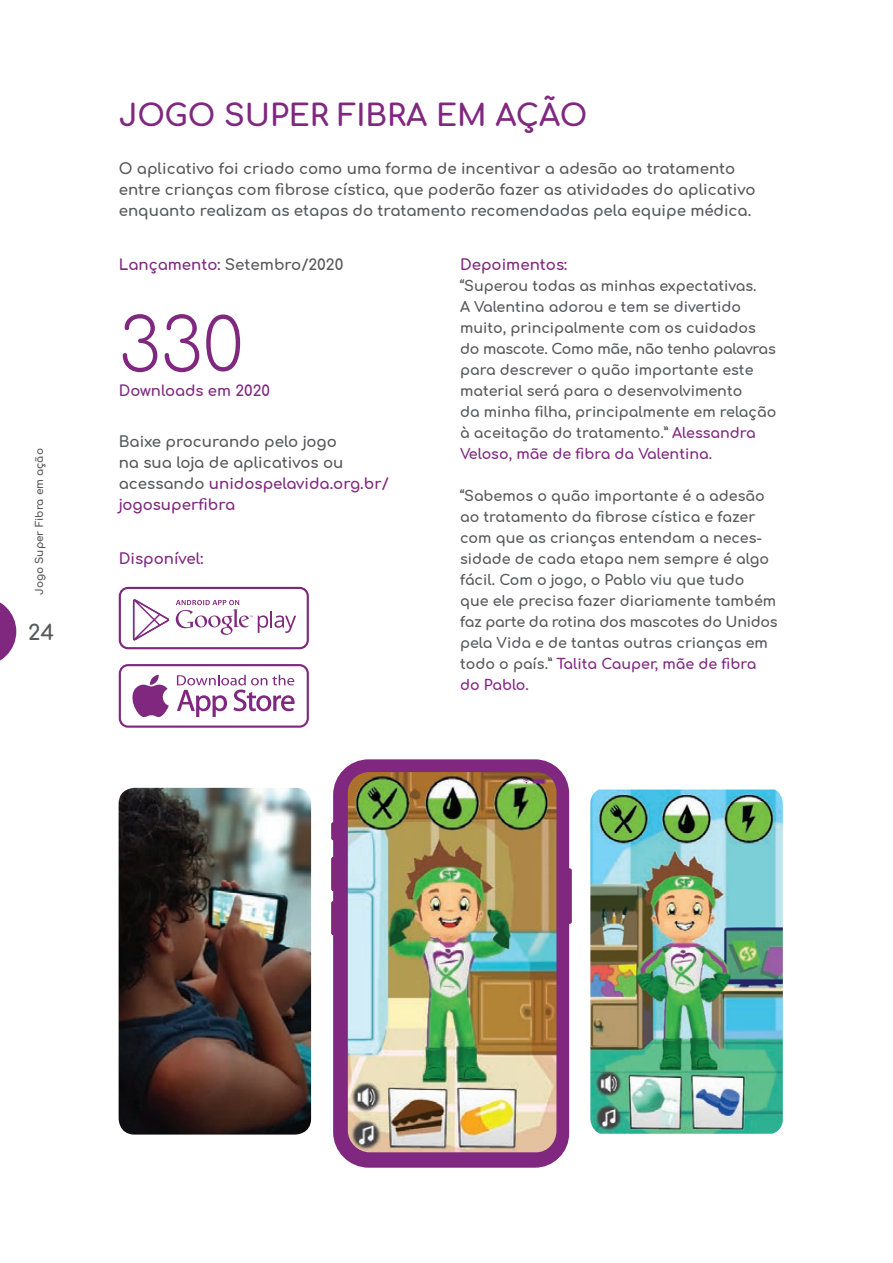
<style>
.page{position:relative;width:893px;height:1263px;background:#fff}
.page>*{position:absolute;margin:0;border:0;box-sizing:border-box;transform-origin:0 0}
.t1{font:300 72.75px "Comfortaa";color:#802880}
.t2{font:700 30px "Comfortaa";color:#802880}
.t3{font:700 21px "Comfortaa";color:#57585a}
.t4{font:700 15px/21px "Comfortaa";color:#57585a}
.t5{font:700 15px "Comfortaa";color:#802880}
.t6{font:700 14.85px "Comfortaa";color:#802880}
.t7{font:700 14.25px/21px "Comfortaa";color:#57585a}
.t8{font:700 10.5px "Comfortaa";color:#57585a}
.s1{color:#802880}
</style>
<div class="page">
<svg style="left:0;top:602px;width:16px;height:59px"></svg>
<img style="left:590px;top:789px;width:193px;height:345px">
<img style="left:119px;top:788px;width:192px;height:346px">
<img style="left:331px;top:759px;width:241px;height:409px">
<div style="left:119px;top:587px;width:190px;height:62px;border:2px solid #802880;border-radius:8px"></div>
<svg style="left:132px;top:599px;width:164px;height:41px"></svg>
<div style="left:119px;top:664px;width:190px;height:64px;border:2px solid #802880;border-radius:8px"></div>
<svg style="left:132px;top:675px;width:37px;height:42px"></svg>
<svg style="left:177px;top:675px;width:118px;height:42px"></svg>
<p class="t8" style="left:30px;top:595px;width:148px;rotate:-90deg">Jogo Super Fibra em ação</p>
<h3 class="t3" style="left:28px;top:613px;width:28px">24</h3>
<h2 class="t2" style="left:119px;top:87px;width:470px">JOGO SUPER FIBRA EM AÇÃO</h2>
<p class="t4" style="left:119px;top:156px;width:638px">O aplicativo foi criado como uma forma de incentivar a adesão ao tratamento entre crianças com fibrose cística, que poderão fazer as atividades do aplicativo enquanto realizam as etapas do tratamento recomendadas pela equipe médica.</p>
<p class="t4" style="left:119px;top:252px;width:226px"><span class="s1">Lançamento:</span> Setembro/2020</p>
<p class="t5" style="left:460px;top:251px;width:109px">Depoimentos:</p>
<p class="t7" style="left:460px;top:273px;width:318px">“Superou todas as minhas expectativas.<br>A Valentina adorou e tem se divertido muito, principalmente com os cuidados do mascote. Como mãe, não tenho palavras para descrever o quão importante este material será para o desenvolvimento<br>da minha filha, principalmente em relação à aceitação do tratamento.” <span class="s1">Alessandra Veloso, mãe de fibra da Valentina.</span></p>
<p class="t7" style="left:460px;top:483px;width:319px">“Sabemos o quão importante é a adesão ao tratamento da fibrose cística e fazer com que as crianças entendam a neces&shy;sidade de cada etapa nem sempre é algo fácil. Com o jogo, o Pablo viu que tudo<br>que ele precisa fazer diariamente também faz parte da rotina dos mascotes do Unidos pela Vida e de tantas outras crianças em todo o país.” <span class="s1">Talita Cauper, mãe de fibra do Pablo.</span></p>
<h1 class="t1" style="left:119px;top:279px;width:127px">330</h1>
<p class="t6" style="left:119px;top:377px;width:153px">Downloads em 2020</p>
<p class="t4" style="left:119px;top:429px;width:271px">Baixe procurando pelo jogo<br>na sua loja de aplicativos ou acessando <span class="s1">unidospelavida.org.br/ jogosuperfibra</span></p>
<p class="t5" style="left:119px;top:545px;width:86px">Disponível:</p>
</div>
